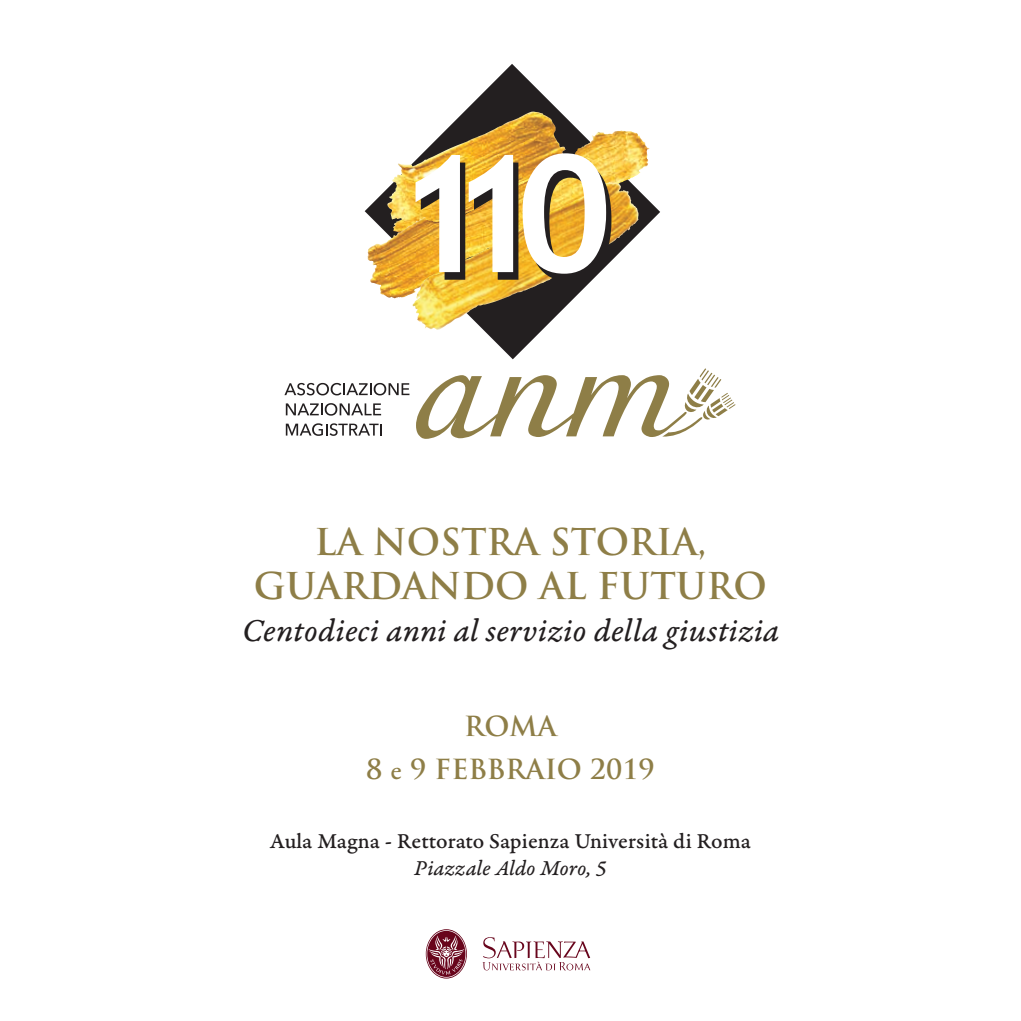
<style>
.page{position:relative;width:1021px;height:1021px;background:#fff}
.page>*{position:absolute;margin:0;border:0;box-sizing:border-box;transform-origin:0 0}
.t1{font:700 36px/43.2px "Trajan Pro";color:#8e7e47;text-align:center}
.t2{font:33.75px "Garamond Premr Pro It Capt";letter-spacing:.005em;color:#231f20}
.t3{font:700 27px/42.8px "Trajan Pro";color:#8e7e47;text-align:center}
.t4{font:22.5px "Garamond Premr Pro Med Capt";color:#231f20}
.t5{font:22.5px "Garamond Premr Pro It Capt";color:#231f20}
.s1{font-family:"Garamond Premr Pro Capt";font-weight:400}
</style>
<div class="page">
<svg style="left:482px;top:937px;width:108px;height:33px"></svg>
<svg style="left:426px;top:930px;width:40px;height:47px"></svg>
<svg style="left:416px;top:368px;width:319px;height:71px"></svg>
<svg style="left:284px;top:383px;width:125px;height:12px"></svg>
<svg style="left:286px;top:403px;width:95px;height:12px"></svg>
<svg style="left:286px;top:423px;width:96px;height:13px"></svg>
<svg style="left:364px;top:64px;width:296px;height:295px"></svg>
<img style="left:387px;top:112px;width:145px;height:110px">
<img style="left:437px;top:130px;width:184px;height:92px">
<img style="left:412px;top:182px;width:190px;height:128px">
<svg style="left:415px;top:153px;width:196px;height:128px"></svg>
<h1 class="t1" style="left:254px;top:521px;width:514px">LA NOSTRA STORIA,<br>GUARDANDO AL FUTURO</h1>
<h2 class="t2" style="left:242px;top:610px;width:538px">Centodieci anni al servizio della giustizia</h2>
<p class="t3" style="left:366px;top:705px;width:290px">ROMA<br>8 <span class="s1">e</span> 9 FEBBRAIO 2019</p>
<p class="t4" style="left:270px;top:826px;width:482px">Aula Magna - Rettorato Sapienza Università di Roma</p>
<p class="t5" style="left:414px;top:854px;width:194px">Piazzale Aldo Moro, 5</p>
</div>
